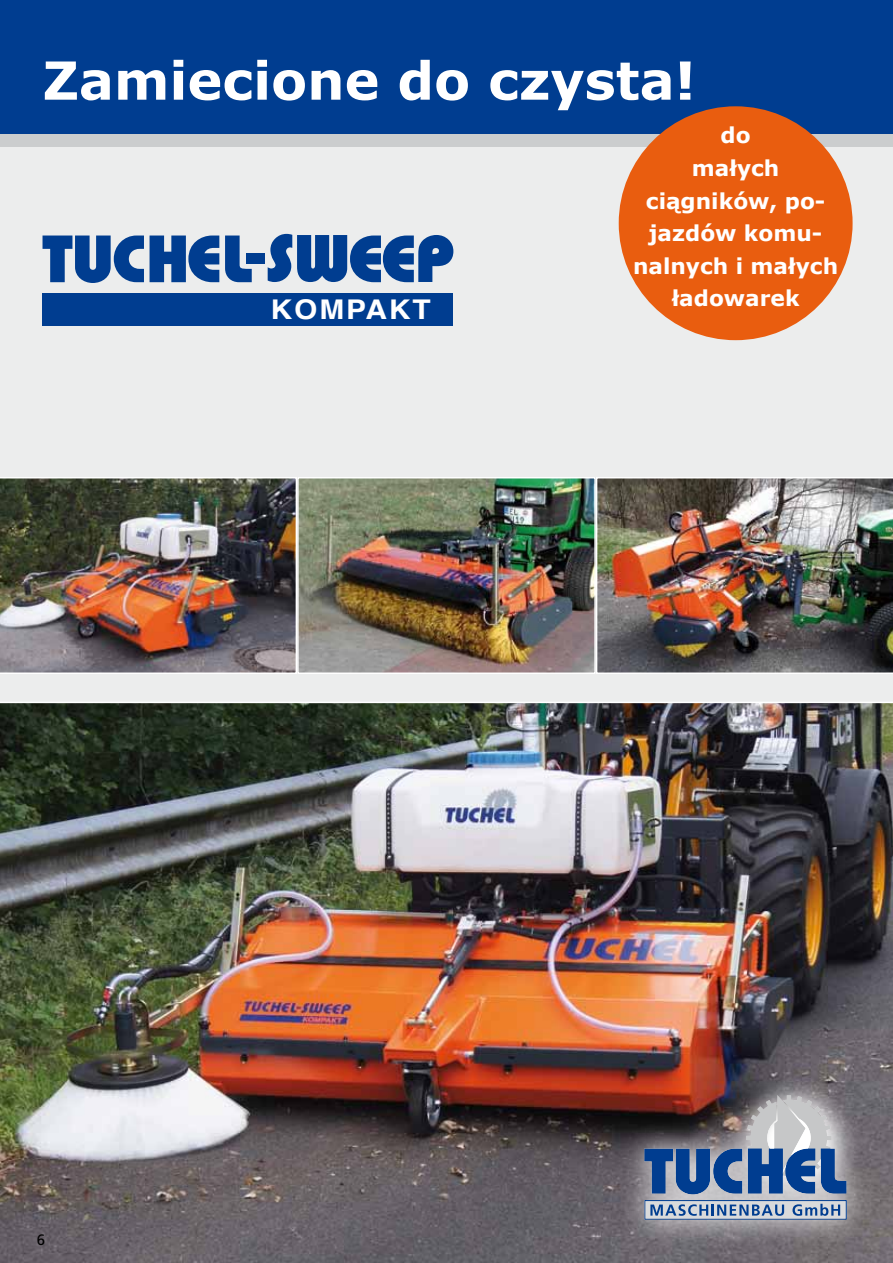
<style>
.page{position:relative;width:893px;height:1263px;background:#fff}
.page>*{position:absolute;margin:0;border:0;box-sizing:border-box;transform-origin:0 0}
.t1{font:700 52.5px "Verdana";color:#fff}
.t2{font:700 27.15px "Helvetica";letter-spacing:.06em;color:#fff;scale:1.1 1}
.t3{font:700 21.75px/32.5px "Verdana";color:#fff;text-align:center}
.t4{font:15px "Frutiger";color:#000}
</style>
<div class="page">
<div style="left:0;top:134px;width:893px;height:1129px;background:#eceded"></div>
<div style="left:0;top:0;width:893px;height:134px;background:#003d90"></div>
<div style="left:0;top:134px;width:893px;height:13px;background:#cbcdce"></div>
<svg style="left:43px;top:235px;width:101px;height:48px"></svg>
<svg style="left:150px;top:235px;width:69px;height:47px"></svg>
<svg style="left:268px;top:234px;width:185px;height:48px"></svg>
<svg style="left:225px;top:235px;width:27px;height:47px"></svg>
<div style="left:43px;top:294px;width:410px;height:32px;background:#003d90"></div>
<div style="left:246px;top:253px;width:18px;height:11px;background:#003d90"></div>
<img style="left:300px;top:480px;width:293px;height:191px">
<div style="left:297px;top:477px;width:299px;height:197px;border:2px solid #fff"></div>
<img style="left:596px;top:477px;width:297px;height:197px">
<img style="left:0;top:477px;width:297px;height:197px">
<img style="left:0;top:702px;width:893px;height:561px">
<div style="left:619px;top:106px;width:234px;height:234px;background:#e95d0f;border-radius:50%"></div>
<svg style="left:617px;top:1069px;width:258px;height:179px;background:#796466"></svg>
<div style="left:642px;top:1092px;width:205px;height:128px;background:#fff;opacity:.75"></div>
<h1 class="t1" style="left:43px;top:43px;width:655px">Zamiecione do czysta!</h1>
<p class="t3" style="left:633px;top:119px;width:207px">do<br>małych ciągników, po&shy;jazdów komu&shy;nalnych i małych ładowarek</p>
<p class="t2" style="left:271px;top:288px;width:147px">KOMPAKT</p>
<p class="t4" style="left:37px;top:1231px;width:10px">6</p>
</div>
